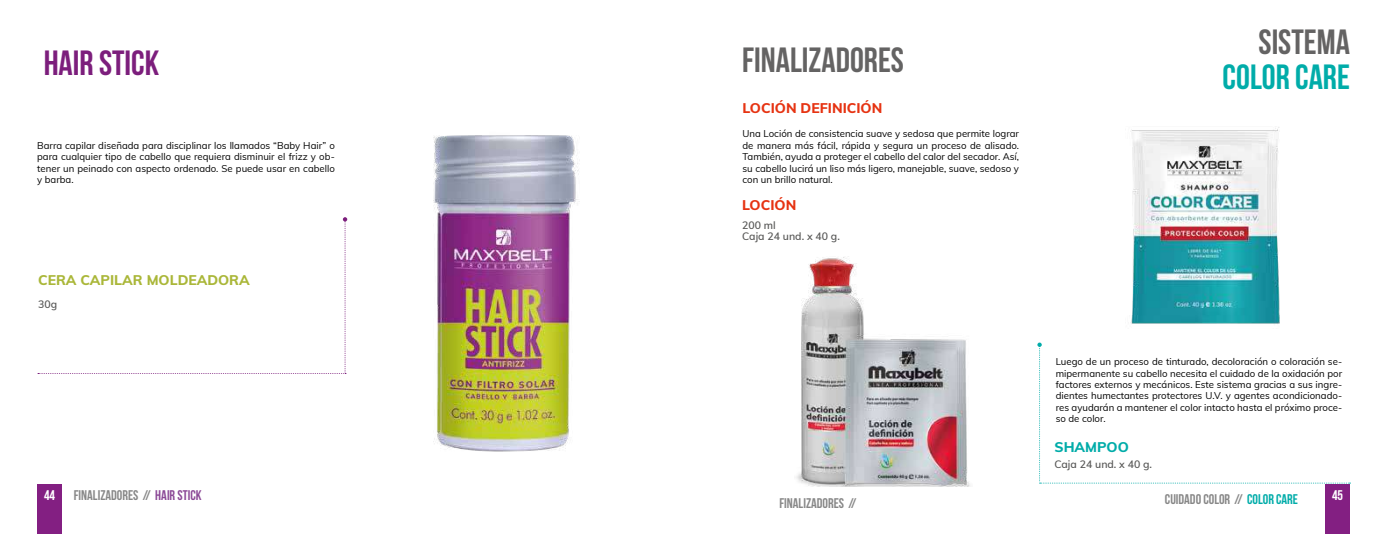
<style>
.page{position:relative;width:1389px;height:534px;background:#fff}
.page>*{position:absolute;margin:0;border:0;box-sizing:border-box;transform-origin:0 0}
.t1{font:700 35px "Bebas Neue";color:#646363}
.t2{font:700 35px "Bebas Neue";color:#00aca9}
.t3{font:700 35px "Bebas Neue";color:#7c1e7c}
.t4{font:700 14px "Bebas Neue";color:#878787}
.t5{font:800 14px "Muli";color:#e63312}
.t6{font:800 14px "Muli";color:#aab739}
.t7{font:800 14px "Muli";color:#00aca9}
.t8{font:700 14px "Bebas Neue";color:#fff}
.t9{font:600 10.5px/11.4px "Muli";color:#575756}
.t10{font:9.62px/11.4px "Muli";color:#000;text-align:justify}
.s1{color:#8b4896}
.s2{color:#00aca9}
</style>
<div class="page">
<img style="left:796px;top:256px;width:174px;height:230px">
<img style="left:1130px;top:127px;width:150px;height:197px">
<svg style="left:1037px;top:342px;width:313px;height:141px"></svg>
<img style="left:433px;top:135px;width:147px;height:317px">
<svg style="left:38px;top:217px;width:309px;height:157px"></svg>
<div style="left:1325px;top:484px;width:25px;height:49px;background:#831f82"></div>
<div style="left:37px;top:484px;width:25px;height:49px;background:#831f82"></div>
<h1 class="t3" style="left:44px;top:43px;width:117px">HAIR STICK</h1>
<p class="t10" style="left:37px;top:139px;width:299px">Barra capilar diseñada para disciplinar los llamados “Baby Hair” o para cualquier tipo de cabello que requiera disminuir el frizz y ob&shy;tener un peinado con aspecto ordenado. Se puede usar en cabello y barba.</p>
<h2 class="t6" style="left:38px;top:269px;width:213px">CERA CAPILAR MOLDEADORA</h2>
<p class="t9" style="left:38px;top:298px;width:21px">30g</p>
<h1 class="t1" style="left:742px;top:40px;width:163px">FINALIZADORES</h1>
<h2 class="t5" style="left:743px;top:98px;width:141px">LOCIÓN DEFINICIÓN</h2>
<p class="t10" style="left:743px;top:128px;width:278px">Una Loción de consistencia suave y sedosa que permite lograr de manera más fácil, rápida y segura un proceso de alisado.<br>También, ayuda a proteger el cabello del calor del secador. Así, su cabello lucirá un liso más ligero, manejable, suave, sedoso y con un brillo natural.</p>
<h2 class="t5" style="left:742px;top:194px;width:56px">LOCIÓN</h2>
<p class="t9" style="left:742px;top:218px;width:99px">200 ml<br>Caja 24 und. x 40 g.</p>
<h1 class="t1" style="left:1259px;top:23px;width:93px">SISTEMA</h1>
<h1 class="t2" style="left:1223px;top:57px;width:129px">COLOR CARE</h1>
<p class="t10" style="left:1056px;top:355px;width:288px">Luego de un proceso de tinturado, decoloración o coloración se&shy;mipermanente su cabello necesita el cuidado de la oxidación por factores externos y mecánicos. Este sistema gracias a sus ingre&shy;dientes humectantes protectores U.V. y agentes acondicionado&shy;res ayudarán a mantener el color intacto hasta el próximo proce&shy;so de color.</p>
<h2 class="t7" style="left:1054px;top:436px;width:76px">SHAMPOO</h2>
<p class="t9" style="left:1054px;top:457px;width:99px">Caja 24 und. x 40 g.</p>
<h2 class="t8" style="left:44px;top:486px;width:12px">44</h2>
<h2 class="t4" style="left:74px;top:487px;width:129px">FINALIZADORES // <span class="s1">HAIR STICK</span></h2>
<h2 class="t8" style="left:1332px;top:486px;width:12px">45</h2>
<h2 class="t4" style="left:1165px;top:491px;width:135px">CUIDADO COLOR // <span class="s2">COLOR CARE</span></h2>
<h2 class="t4" style="left:779px;top:495px;width:79px">FINALIZADORES //</h2>
</div>
